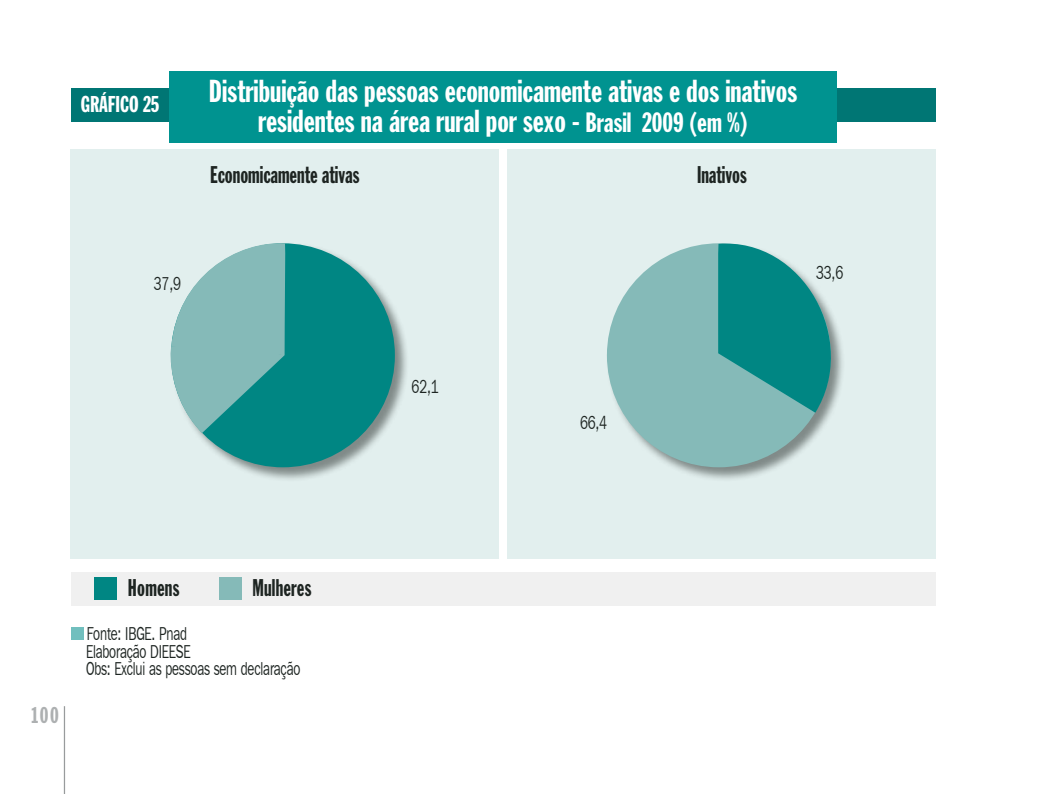
<style>
.page{position:relative;width:1063px;height:794px;background:#fff}
.page>*{position:absolute;margin:0;border:0;box-sizing:border-box;transform-origin:0 0}
.t1{font:31.25px/30px "Franklin Gothic Extra Cond";color:#fff;text-align:center}
.t2{font:23.75px "Franklin Gothic Extra Cond";color:#1e2522;scale:.9 1}
.t3{font:22.5px "Franklin Gothic Extra Cond";color:#fff}
.t4{font:22.5px "Franklin Gothic Extra Cond";color:#adb0b1}
.t5{font:18.75px/17.5px "Franklin Gothic IT Cby BT";letter-spacing:-.01em;color:#1e2522;scale:.7 1}
.s1{font-size:27.5px}
</style>
<div class="page">
<div style="left:71px;top:89px;width:865px;height:33px;background:#007674"></div>
<div style="left:169px;top:71px;width:668px;height:71px;background:#009390"></div>
<hr style="left:64px;top:706px;width:1px;height:88px;background:#989b9c">
<div style="left:71px;top:628px;width:12px;height:12px;background:#71bfbe"></div>
<div style="left:71px;top:572px;width:864px;height:33px;background:#eaeaea"></div>
<div style="left:94px;top:577px;width:23px;height:22px;background:#008683"></div>
<div style="left:219px;top:576px;width:22px;height:23px;background:#85bab8"></div>
<div style="left:507px;top:150px;width:428px;height:409px;background:#e2efee"></div>
<div style="left:71px;top:150px;width:428px;height:409px;background:#e2efee"></div>
<div style="left:170px;top:242px;width:265px;height:250px;background:#1e2522;opacity:.5"></div>
<div style="left:171px;top:243px;width:224px;height:224px;background:#008683;border-radius:50%"></div>
<svg style="left:170px;top:242px;width:116px;height:191px"></svg>
<div style="left:606px;top:242px;width:249px;height:250px;background:#1e2522;opacity:.5"></div>
<div style="left:607px;top:243px;width:224px;height:224px;background:#85bab8;border-radius:50%"></div>
<svg style="left:718px;top:242px;width:137px;height:171px"></svg>
<p class="t3" style="left:81px;top:92px;width:18px">Gráfic</p>
<p class="t3" style="left:129px;top:92px;width:31px">o 25</p>
<p class="t1" style="left:209px;top:76px;width:590px">Distribuição das pessoas economicamente ativas e dos inativos residentes na área rural por sexo - <span class="s1">Brasil 2009 (em %)</span></p>
<p class="t2" style="left:210px;top:162px;width:167px">Economicamente ativas</p>
<p class="t2" style="left:697px;top:162px;width:57px">Inativos</p>
<p class="t5" style="left:154px;top:275px;width:40px">37,9</p>
<p class="t5" style="left:816px;top:264px;width:40px">33,6</p>
<p class="t5" style="left:412px;top:378px;width:40px">62,1</p>
<p class="t5" style="left:580px;top:413px;width:40px">66,4</p>
<p class="t4" style="left:32px;top:703px;width:28px">100</p>
<p class="t2" style="left:128px;top:575px;width:59px">Homens</p>
<p class="t2" style="left:252px;top:575px;width:67px">Mulheres</p>
<p class="t5" style="left:86px;top:624px;width:308px">Fonte: IBGE. Pnad<br>Elaboração DIEESE<br>Obs: Exclui as pessoas sem declaração</p>
</div>
